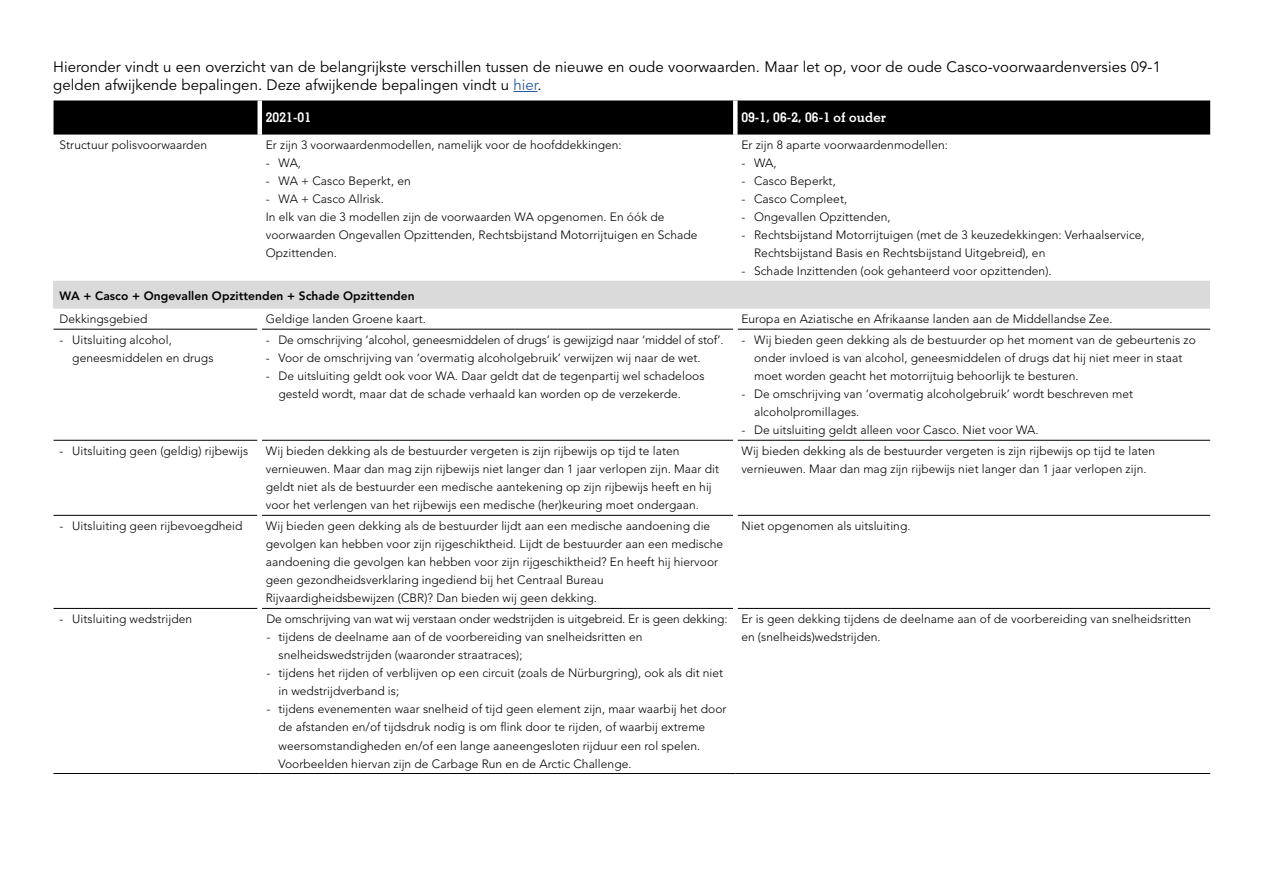
<style>
.page{position:relative;width:1263px;height:893px;background:#fff}
.page>*{position:absolute;margin:0;border:0;box-sizing:border-box;transform-origin:0 0}
.t1{font:15px/18px "Avenir LT Std";letter-spacing:.005em;color:#000}
.t2{font:700 13.5px "Memphis LT Std";letter-spacing:.005em;color:#fff}
.t3{font:300 12px/18px "Avenir LT Std";letter-spacing:.005em;color:#000}
.t4{font:800 12px "Avenir LT Std";letter-spacing:.005em;color:#000}
.s1{color:#275b9b}
</style>
<div class="page">
<svg style="left:513px;top:91px;width:25px;height:1px"></svg>
<div style="left:54px;top:100px;width:1156px;height:35px;background:#000"></div>
<div style="left:54px;top:281px;width:1156px;height:27px;background:#dadada"></div>
<hr style="left:54px;top:329px;width:203px;height:1px;background:#000">
<hr style="left:262px;top:329px;width:471px;height:1px;background:#000">
<hr style="left:737px;top:329px;width:473px;height:1px;background:#000">
<hr style="left:54px;top:440px;width:203px;height:1px;background:#000">
<hr style="left:262px;top:440px;width:471px;height:1px;background:#000">
<hr style="left:737px;top:440px;width:473px;height:1px;background:#000">
<hr style="left:54px;top:515px;width:203px;height:1px;background:#000">
<hr style="left:262px;top:515px;width:471px;height:1px;background:#000">
<hr style="left:737px;top:515px;width:473px;height:1px;background:#000">
<div style="left:257px;top:100px;width:5px;height:35px;background:#fff"></div>
<svg style="left:733px;top:100px;width:4px;height:35px"></svg>
<hr style="left:54px;top:608px;width:203px;height:1px;background:#000">
<hr style="left:262px;top:608px;width:471px;height:1px;background:#000">
<hr style="left:737px;top:608px;width:473px;height:1px;background:#000">
<hr style="left:54px;top:308px;width:206px;height:1px;background:#dadada">
<hr style="left:260px;top:308px;width:475px;height:1px;background:#dadada">
<hr style="left:735px;top:308px;width:475px;height:1px;background:#dadada">
<hr style="left:54px;top:773px;width:206px;height:1px;background:#000">
<hr style="left:260px;top:773px;width:475px;height:1px;background:#000">
<hr style="left:735px;top:773px;width:475px;height:1px;background:#000">
<p class="t1" style="left:53px;top:58px;width:1109px">Hieronder vindt u een overzicht van de belangrijkste verschillen tussen de nieuwe en oude voorwaarden. Maar let op, voor de oude Casco-voorwaardenversies 09-1 gelden afwijkende bepalingen. Deze afwijkende bepalingen vindt u <span class="s1">hier</span>.</p>
<p class="t2" style="left:266px;top:109px;width:47px">2021-01</p>
<p class="t2" style="left:741px;top:109px;width:146px">09-1, 06-2, 06-1 of ouder</p>
<p class="t3" style="left:60px;top:136px;width:149px">Structuur polisvoorwaarden</p>
<p class="t3" style="left:266px;top:136px;width:357px">Er zijn 3 voorwaardenmodellen, namelijk voor de hoofddekkingen:</p>
<p class="t3" style="left:266px;top:154px;width:37px">- WA,</p>
<p class="t3" style="left:266px;top:172px;width:146px">- WA + Casco Beperkt, en</p>
<p class="t3" style="left:266px;top:190px;width:433px">- WA + Casco Allrisk.<br>In elk van die 3 modellen zijn de voorwaarden WA opgenomen. En óók de voorwaarden Ongevallen Opzittenden, Rechtsbijstand Motorrijtuigen en Schade Opzittenden.</p>
<p class="t3" style="left:741px;top:136px;width:208px">Er zijn 8 aparte voorwaardenmodellen:</p>
<p class="t3" style="left:741px;top:154px;width:37px">- WA,</p>
<p class="t3" style="left:741px;top:172px;width:96px">- Casco Beperkt,</p>
<p class="t3" style="left:741px;top:190px;width:107px">- Casco Compleet,</p>
<p class="t3" style="left:741px;top:208px;width:151px">- Ongevallen Opzittenden,</p>
<p class="t3" style="left:754px;top:226px;width:392px;text-indent:-13px">- Rechtsbijstand Motorrijtuigen (met de 3 keuzedekkingen: Verhaalservice,<br>Rechtsbijstand Basis en Rechtsbijstand Uitgebreid), en</p>
<p class="t3" style="left:741px;top:262px;width:312px">- Schade Inzittenden (ook gehanteerd voor opzittenden).</p>
<p class="t4" style="left:60px;top:289px;width:357px">WA + Casco + Ongevallen Opzittenden + Schade Opzittenden</p>
<p class="t3" style="left:60px;top:310px;width:90px">Dekkingsgebied</p>
<p class="t3" style="left:266px;top:310px;width:162px">Geldige landen Groene kaart.</p>
<p class="t3" style="left:741px;top:310px;width:373px">Europa en Aziatische en Afrikaanse landen aan de Middellandse Zee.</p>
<p class="t3" style="left:72px;top:331px;width:143px;text-indent:-13px">- Uitsluiting alcohol, geneesmiddelen en drugs</p>
<p class="t3" style="left:266px;top:331px;width:459px">- De omschrijving ‘alcohol, geneesmiddelen of drugs’ is gewijzigd naar ‘middel of stof’.</p>
<p class="t3" style="left:754px;top:331px;width:443px;text-indent:-13px">- Wij bieden geen dekking als de bestuurder op het moment van de gebeurtenis zo onder invloed is van alcohol, geneesmiddelen of drugs dat hij niet meer in staat moet worden geacht het motorrijtuig behoorlijk te besturen.</p>
<p class="t3" style="left:754px;top:385px;width:381px;text-indent:-13px">- De omschrijving van ‘overmatig alcoholgebruik’ wordt beschreven met alcoholpromillages.</p>
<p class="t3" style="left:741px;top:421px;width:299px">- De uitsluiting geldt alleen voor Casco. Niet voor WA.</p>
<p class="t3" style="left:266px;top:349px;width:436px">- Voor de omschrijving van ‘overmatig alcoholgebruik’ verwijzen wij naar de wet.</p>
<p class="t3" style="left:279px;top:367px;width:427px;text-indent:-13px">- De uitsluiting geldt ook voor WA. Daar geldt dat de tegenpartij wel schadeloos gesteld wordt, maar dat de schade verhaald kan worden op de verzekerde.</p>
<p class="t3" style="left:60px;top:442px;width:190px">- Uitsluiting geen (geldig) rijbewijs</p>
<p class="t3" style="left:266px;top:442px;width:455px">Wij bieden dekking als de bestuurder vergeten is zijn rijbewijs op tijd te laten vernieuwen. Maar dan mag zijn rijbewijs niet langer dan 1 jaar verlopen zijn. Maar dit geldt niet als de bestuurder een medische aantekening op zijn rijbewijs heeft en hij voor het verlengen van het rijbewijs een medische (her)keuring moet ondergaan.</p>
<p class="t3" style="left:741px;top:442px;width:415px">Wij bieden dekking als de bestuurder vergeten is zijn rijbewijs op tijd te laten vernieuwen. Maar dan mag zijn rijbewijs niet langer dan 1 jaar verlopen zijn.</p>
<p class="t3" style="left:60px;top:517px;width:184px">- Uitsluiting geen rijbevoegdheid</p>
<p class="t3" style="left:266px;top:517px;width:459px">Wij bieden geen dekking als de bestuurder lijdt aan een medische aandoening die gevolgen kan hebben voor zijn rijgeschiktheid. Lijdt de bestuurder aan een medische aandoening die gevolgen kan hebben voor zijn rijgeschiktheid? En heeft hij hiervoor geen gezondheidsverklaring ingediend bij het Centraal Bureau Rijvaardigheidsbewijzen (CBR)? Dan bieden wij geen dekking.</p>
<p class="t3" style="left:741px;top:517px;width:171px">Niet opgenomen als uitsluiting.</p>
<p class="t3" style="left:60px;top:610px;width:134px">- Uitsluiting wedstrijden</p>
<p class="t3" style="left:266px;top:610px;width:462px">De omschrijving van wat wij verstaan onder wedstrijden is uitgebreid. Er is geen dekking:</p>
<p class="t3" style="left:279px;top:628px;width:366px;text-indent:-12px">- tijdens de deelname aan of de voorbereiding van snelheidsritten en snelheidswedstrijden (waaronder straatraces);</p>
<p class="t3" style="left:279px;top:664px;width:446px;text-indent:-12px">- tijdens het rijden of verblijven op een circuit (zoals de Nürburgring), ook als dit niet in wedstrijdverband is;</p>
<p class="t3" style="left:279px;top:700px;width:449px;text-indent:-12px">- tijdens evenementen waar snelheid of tijd geen element zijn, maar waarbij het door de afstanden en/of tijdsdruk nodig is om flink door te rijden, of waarbij extreme weersomstandigheden en/of een lange aaneengesloten rijduur een rol spelen.<br>Voorbeelden hiervan zijn de Carbage Run en de Arctic Challenge.</p>
<p class="t3" style="left:741px;top:610px;width:451px">Er is geen dekking tijdens de deelname aan of de voorbereiding van snelheidsritten en (snelheids)wedstrijden.</p>
</div>
